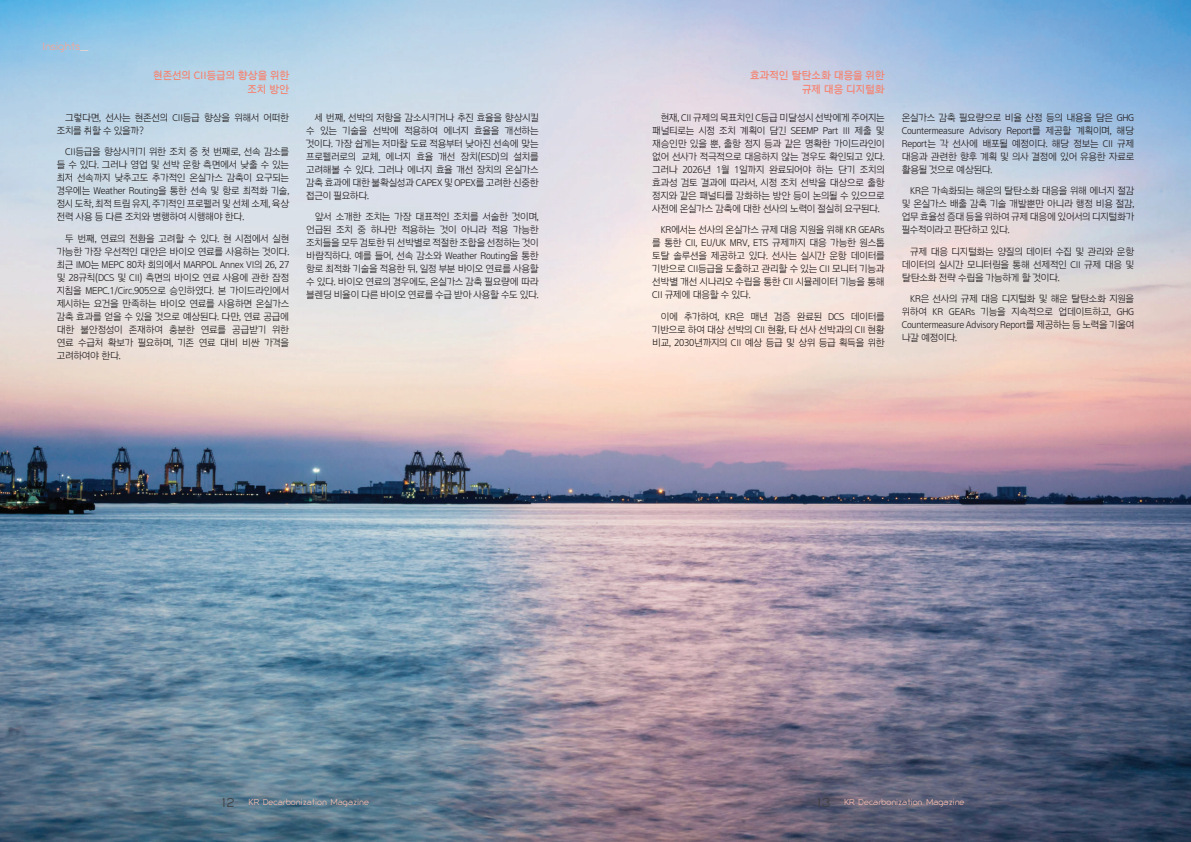
<style>
.page{position:relative;width:1191px;height:842px;background:#fff}
.page>*{position:absolute;margin:0;border:0;box-sizing:border-box;transform-origin:0 0}
.t1{font:11px/14px "Arita dotum Semi Bold OTF";color:#f48472;text-align:right;scale:.95 1}
.t2{font:10px/13px "Arita dotum Medium OTF";letter-spacing:-.025em;color:#231f20;text-align:justify;scale:.95 1}
.t3{font:10px "Giorgio";color:#f7a695}
.t4{font:8px "Giorgio";color:#fabeaf}
.s1{color:#fcd6cb}
.s2{font-size:12px;color:#3e3e3f}
</style>
<div class="page">
<img style="left:0;top:0;width:1191px;height:842px">
<p class="t3" style="left:43px;top:40px;width:48px">Insights<span class="s1">_</span></p>
<p class="t1" style="left:153px;top:68px;width:145px">현존선의 CII등급의 향상을 위한 조치 방안</p>
<p class="t1" style="left:750px;top:68px;width:143px">효과적인 탈탄소화 대응을 위한 규제 대응 디지털화</p>
<p class="t2" style="left:57px;top:111px;width:246px;text-indent:9px">그렇다면, 선사는 현존선의 CII등급 향상을 위해서 어떠한 조치를 취할 수 있을까?</p>
<p class="t2" style="left:57px;top:145px;width:246px;text-indent:9px">CII등급을 향상시키기 위한 조치 중 첫 번째로, 선속 감소를 들 수 있다. 그러나 영업 및 선박 운항 측면에서 낮출 수 있는 최저 선속까지 낮추고도 추가적인 온실가스 감축이 요구되는 경우에는 Weather Routing을 통한 선속 및 항로 최적화 기술, 정시 도착, 최적 트림 유지, 주기적인 프로펠러 및 선체 소제, 육상 전력 사용 등 다른 조치와 병행하여 시행해야 한다.</p>
<p class="t2" style="left:57px;top:232px;width:246px;text-indent:9px">두 번째, 연료의 전환을 고려할 수 있다. 현 시점에서 실현 가능한 가장 우선적인 대안은 바이오 연료를 사용하는 것이다. 최근 IMO는 MEPC 80차 회의에서 MARPOL Annex VI의 26, 27 및 28규칙(DCS 및 CII) 측면의 바이오 연료 사용에 관한 잠정 지침을 MEPC.1/Circ.905으로 승인하였다. 본 가이드라인에서 제시하는 요건을 만족하는 바이오 연료를 사용하면 온실가스 감축 효과를 얻을 수 있을 것으로 예상된다. 다만, 연료 공급에 대한 불안정성이 존재하여 충분한 연료를 공급받기 위한 연료 수급처 확보가 필요하며, 기존 연료 대비 비싼 가격을 고려하여야 한다.</p>
<p class="t2" style="left:306px;top:111px;width:246px;text-indent:9px">세 번째, 선박의 저항을 감소시키거나 추진 효율을 향상시킬 수 있는 기술을 선박에 적용하여 에너지 효율을 개선하는 것이다. 가장 쉽게는 저마찰 도료 적용부터 낮아진 선속에 맞는 프로펠러로의 교체, 에너지 효율 개선 장치(ESD)의 설치를 고려해볼 수 있다. 그러나 에너지 효율 개선 장치의 온실가스 감축 효과에 대한 불확실성과 CAPEX 및 OPEX를 고려한 신중한 접근이 필요하다.</p>
<p class="t2" style="left:306px;top:210px;width:246px;text-indent:9px">앞서 소개한 조치는 가장 대표적인 조치를 서술한 것이며, 언급된 조치 중 하나만 적용하는 것이 아니라 적용 가능한 조치들을 모두 검토한 뒤 선박별로 적절한 조합을 선정하는 것이 바람직하다. 예를 들어, 선속 감소와 Weather Routing을 통한 항로 최적화 기술을 적용한 뒤, 일정 부분 바이오 연료를 사용할 수 있다. 바이오 연료의 경우에도, 온실가스 감축 필요량에 따라 블렌딩 비율이 다른 바이오 연료를 수급 받아 사용할 수도 있다.</p>
<p class="t2" style="left:652px;top:111px;width:246px;text-indent:9px">현재, CII 규제의 목표치인 C등급 미달성시 선박에게 주어지는 패널티로는 시정 조치 계획이 담긴 SEEMP Part III 제출 및 재승인만 있을 뿐, 출항 정지 등과 같은 명확한 가이드라인이 없어 선사가 적극적으로 대응하지 않는 경우도 확인되고 있다. 그러나 2026년 1월 1일까지 완료되어야 하는 단기 조치의 효과성 검토 결과에 따라서, 시정 조치 선박을 대상으로 출항 정지와 같은 패널티를 강화하는 방안 등이 논의될 수 있으므로 사전에 온실가스 감축에 대한 선사의 노력이 절실히 요구된다.</p>
<p class="t2" style="left:652px;top:223px;width:246px;text-indent:9px">KR에서는 선사의 온실가스 규제 대응 지원을 위해 KR GEARs 를 통한 CII, EU/UK MRV, ETS 규제까지 대응 가능한 원스톱 토탈 솔루션을 제공하고 있다. 선사는 실시간 운항 데이터를 기반으로 CII등급을 도출하고 관리할 수 있는 CII 모니터 기능과 선박별 개선 시나리오 수립을 통한 CII 시뮬레이터 기능을 통해 CII 규제에 대응할 수 있다.</p>
<p class="t2" style="left:652px;top:310px;width:246px;text-indent:9px">이에 추가하여, KR은 매년 검증 완료된 DCS 데이터를 기반으로 하여 대상 선박의 CII 현황, 타 선사 선박과의 CII 현황 비교, 2030년까지의 CII 예상 등급 및 상위 등급 획득을 위한</p>
<p class="t2" style="left:901px;top:111px;width:246px">온실가스 감축 필요량으로 비율 산정 등의 내용을 담은 GHG Countermeasure Advisory Report를 제공할 계획이며, 해당 Report는 각 선사에 배포될 예정이다. 해당 정보는 CII 규제 대응과 관련한 향후 계획 및 의사 결정에 있어 유용한 자료로 활용될 것으로 예상된다.</p>
<p class="t2" style="left:901px;top:184px;width:246px;text-indent:9px">KR은 가속화되는 해운의 탈탄소화 대응을 위해 에너지 절감 및 온실가스 배출 감축 기술 개발뿐만 아니라 행정 비용 절감, 업무 효율성 증대 등을 위하여 규제 대응에 있어서의 디지털화가 필수적이라고 판단하고 있다.</p>
<p class="t2" style="left:901px;top:245px;width:246px;text-indent:9px">규제 대응 디지털화는 양질의 데이터 수집 및 관리와 운항 데이터의 실시간 모니터링을 통해 선제적인 CII 규제 대응 및 탈탄소화 전략 수립을 가능하게 할 것이다.</p>
<p class="t2" style="left:901px;top:292px;width:246px;text-indent:9px">KR은 선사의 규제 대응 디지털화 및 해운 탈탄소화 지원을 위하여 KR GEARs 기능을 지속적으로 업데이트하고, GHG Countermeasure Advisory Report를 제공하는 등 노력을 기울여 나갈 예정이다.</p>
<p class="t4" style="left:222px;top:797px;width:148px"><span class="s2">12</span> KR Decarbonization Magazine</p>
<p class="t4" style="left:817px;top:797px;width:148px"><span class="s2">13</span> KR Decarbonization Magazine</p>
</div>
